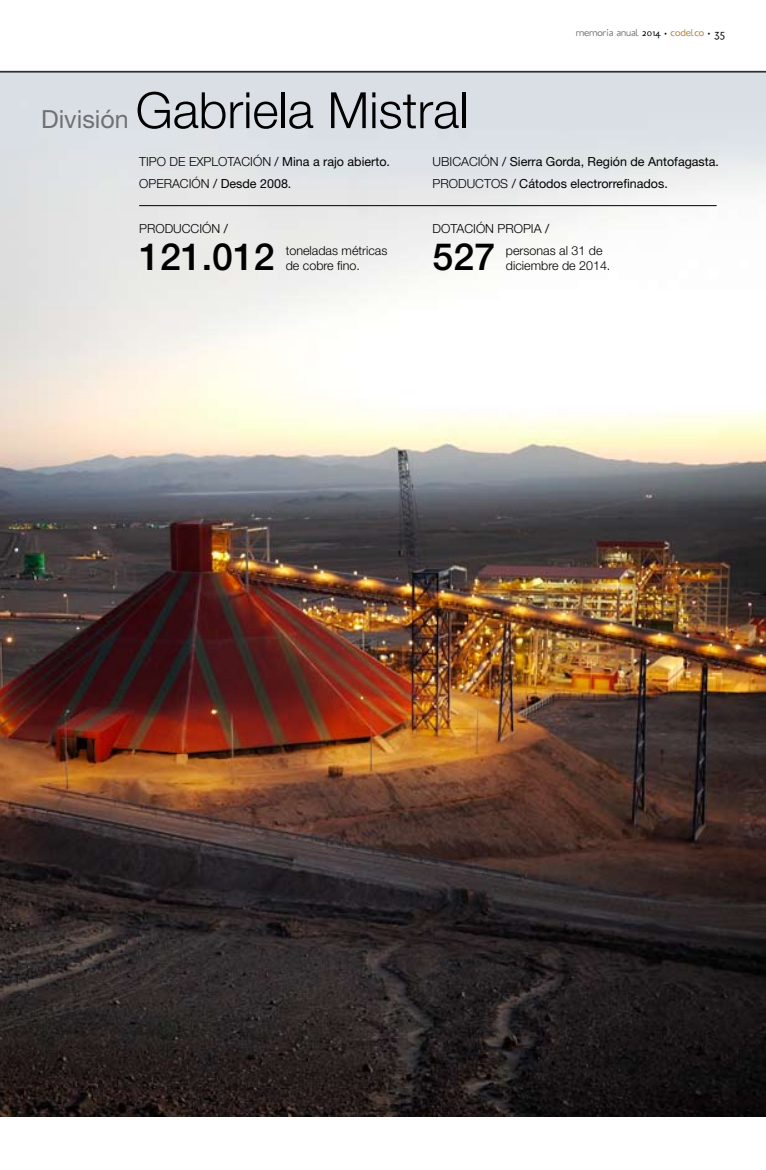
<style>
.page{position:relative;width:766px;height:1170px;background:#fff}
.page>*{position:absolute;margin:0;border:0;box-sizing:border-box;transform-origin:0 0}
.t1{font:300 50px "Helvetica Neue";color:#000}
.t2{font:500 37.5px "Helvetica Neue";color:#000}
.t3{font:12.5px/22.5px "Helvetica Neue";color:#000}
.t4{font:300 12.5px/15px "Helvetica Neue";color:#000}
.t5{font:300 11.25px "Ubahn";color:#707173}
.s1{color:#000}
.s2{font-size:18.75px;color:#000}
.s3{color:#b37d39}
.s4{font-size:12.5px;color:#000}
.s5{font-weight:400;font-size:25px;color:#707173}
.s6{font-weight:300}
.s7{font-weight:400}
</style>
<div class="page">
<img style="left:0;top:72px;width:765px;height:1044px">
<hr style="left:0;top:71px;width:765px;height:1px;background:#000">
<hr style="left:139px;top:205px;width:577px;height:1px;background:#000">
<p class="t5" style="left:576px;top:27px;width:150px">memoria anual <span class="s1">2014</span> <span class="s2">·</span> <span class="s3">codelco</span> <span class="s2">·</span> <span class="s4">35</span></p>
<h1 class="t1" style="left:41px;top:80px;width:428px"><span class="s5">División</span> Gabriela Mistral</h1>
<p class="t3" style="left:139px;top:150px;width:252px"><span class="s6">TIPO DE EXPLOTACIÓN</span> / Mina a rajo abierto.<br><span class="s6">OPERACIÓN</span> / Desde 2008.</p>
<p class="t3" style="left:432px;top:150px;width:288px"><span class="s6">UBICACIÓN</span> / Sierra Gorda, Región de Antofagasta.<br><span class="s6">PRODUCTOS</span> / Cátodos electrorrefinados.</p>
<p class="t4" style="left:139px;top:220px;width:90px">PRODUCCIÓN <span class="s7">/</span></p>
<h2 class="t2" style="left:139px;top:234px;width:137px">121.012</h2>
<p class="t4" style="left:286px;top:243px;width:103px">toneladas métricas de cobre fino.</p>
<p class="t4" style="left:432px;top:220px;width:118px">DOTACIÓN PROPIA <span class="s7">/</span></p>
<h2 class="t2" style="left:432px;top:234px;width:64px">527</h2>
<p class="t4" style="left:506px;top:243px;width:106px">personas al 31 de diciembre de 2014.</p>
</div>
